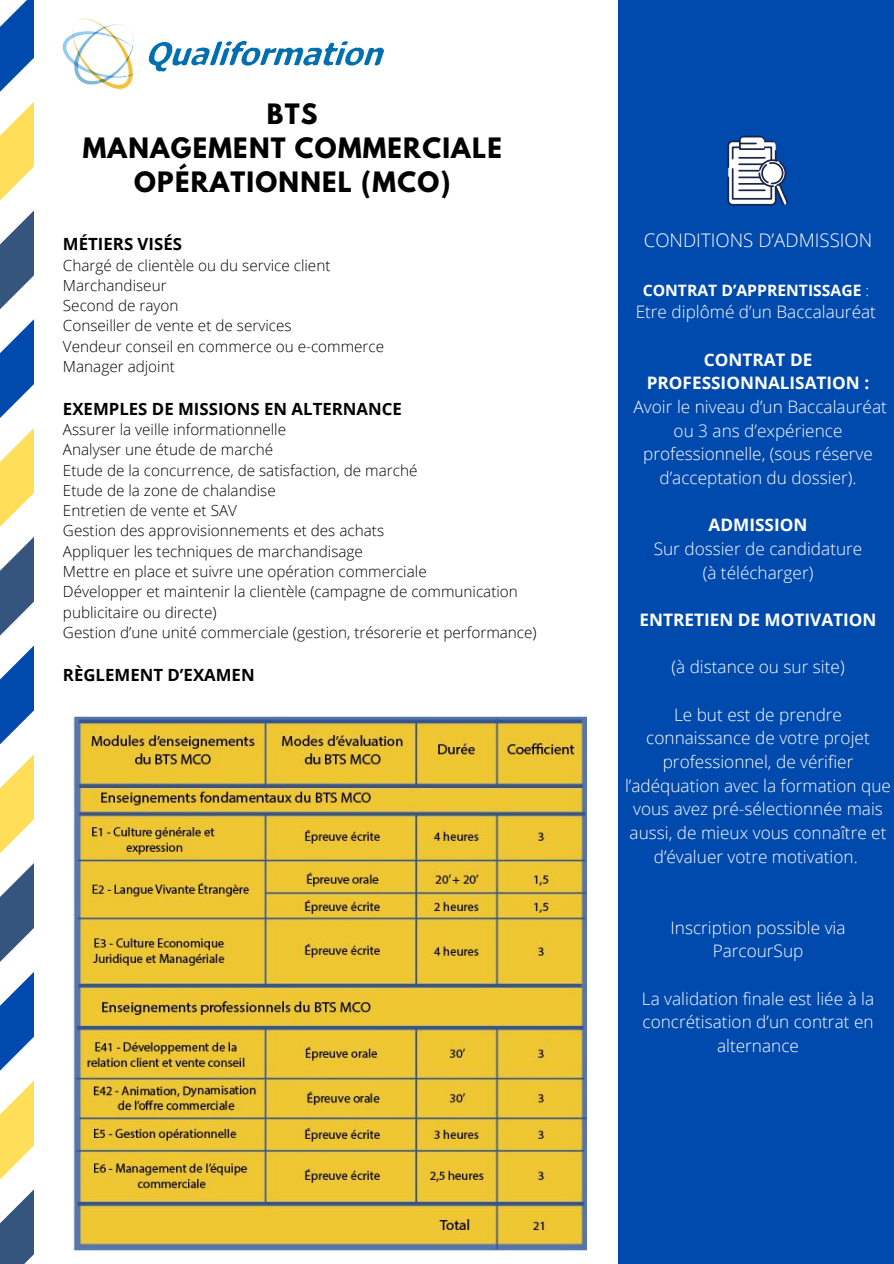
<style>
.page{position:relative;width:894px;height:1264px;background:#fff}
.page>*{position:absolute;margin:0;border:0;box-sizing:border-box;transform-origin:0 0}
.t1{font:700 24.9px/33.8px "League Spartan";letter-spacing:.05em;color:#000;text-align:center}
.t2{font:300 18.75px "Open Sans";color:#fff}
.t3{font:300 17.25px/23.7px "Open Sans";color:#fff;text-align:center}
.t4{font:700 17.25px/23.7px "Open Sans";color:#fff;text-align:center}
.t5{font:700 16.8px "Open Sans";color:#000}
.t6{font:700 15.75px "Open Sans";color:#fff}
.t7{font:300 15.3px/20.2px "Open Sans";color:#000}
.s1{font-weight:300}
</style>
<div class="page">
<svg style="left:0;top:294px;width:34px;height:969px"></svg>
<img style="left:62px;top:18px;width:322px;height:72px">
<div style="left:618px;top:0;width:275px;height:1263px;background:#004aad"></div>
<svg style="left:727px;top:136px;width:60px;height:70px"></svg>
<img style="left:74px;top:716px;width:512px;height:534px">
<p class="t1" style="left:267px;top:101px;width:52px">BTS</p>
<p class="t1" style="left:83px;top:134px;width:420px">MANAGEMENT COMMERCIALE<br>OPÉRATIONNEL (MCO)</p>
<p class="t5" style="left:63px;top:232px;width:120px">MÉTIERS VISÉS</p>
<p class="t7" style="left:63px;top:254px;width:269px">Chargé de clientèle ou du service client</p>
<p class="t7" style="left:63px;top:275px;width:105px">Marchandiseur</p>
<p class="t7" style="left:63px;top:295px;width:117px">Second de rayon</p>
<p class="t7" style="left:63px;top:315px;width:230px">Conseiller de vente et de services</p>
<p class="t7" style="left:63px;top:336px;width:322px">Vendeur conseil en commerce ou e-commerce</p>
<p class="t7" style="left:63px;top:356px;width:113px">Manager adjoint</p>
<p class="t5" style="left:63px;top:397px;width:340px">EXEMPLES DE MISSIONS EN ALTERNANCE</p>
<p class="t7" style="left:63px;top:419px;width:224px">Assurer la veille informationnelle</p>
<p class="t7" style="left:63px;top:439px;width:212px">Analyser une étude de marché</p>
<p class="t7" style="left:63px;top:459px;width:356px">Etude de la concurrence, de satisfaction, de marché</p>
<p class="t7" style="left:63px;top:480px;width:214px">Etude de la zone de chalandise</p>
<p class="t7" style="left:63px;top:500px;width:175px">Entretien de vente et SAV</p>
<p class="t7" style="left:63px;top:520px;width:322px">Gestion des approvisionnements et des achats</p>
<p class="t7" style="left:63px;top:540px;width:301px">Appliquer les techniques de marchandisage</p>
<p class="t7" style="left:63px;top:561px;width:365px">Mettre en place et suivre une opération commerciale</p>
<p class="t7" style="left:63px;top:581px;width:456px">Développer et maintenir la clientèle (campagne de communication publicitaire ou directe)</p>
<p class="t7" style="left:63px;top:621px;width:475px">Gestion d’une unité commerciale (gestion, trésorerie et performance)</p>
<p class="t5" style="left:63px;top:662px;width:193px">RÈGLEMENT D’EXAMEN</p>
<p class="t2" style="left:643px;top:227px;width:230px">CONDITIONS D’ADMISSION</p>
<p class="t6" style="left:642px;top:279px;width:228px">CONTRAT D’APPRENTISSAGE <span class="s1">:</span></p>
<p class="t3" style="left:635px;top:300px;width:242px">Etre diplômé d’un Baccalauréat</p>
<p class="t4" style="left:646px;top:347px;width:224px">CONTRAT DE<br>PROFESSIONNALISATION :</p>
<p class="t3" style="left:633px;top:394px;width:255px">Avoir le niveau d’un Baccalauréat ou 3 ans d’expérience professionnelle, (sous réserve d’acceptation du dossier).</p>
<p class="t4" style="left:708px;top:513px;width:100px">ADMISSION</p>
<p class="t3" style="left:653px;top:536px;width:210px">Sur dossier de candidature</p>
<p class="t3" style="left:702px;top:560px;width:112px">(à télécharger)</p>
<p class="t4" style="left:639px;top:607px;width:238px">ENTRETIEN DE MOTIVATION</p>
<p class="t3" style="left:671px;top:654px;width:175px">(à distance ou sur site)</p>
<p class="t3" style="left:625px;top:702px;width:267px">Le but est de prendre connaissance de votre projet professionnel, de vérifier l’adéquation avec la formation que vous avez pré-sélectionnée mais aussi, de mieux vous connaître et d’évaluer votre motivation.</p>
<p class="t3" style="left:670px;top:915px;width:176px">Inscription possible via<br>ParcourSup</p>
<p class="t3" style="left:641px;top:985px;width:234px">La validation finale est liée à la concrétisation d’un contrat en alternance</p>
</div>
